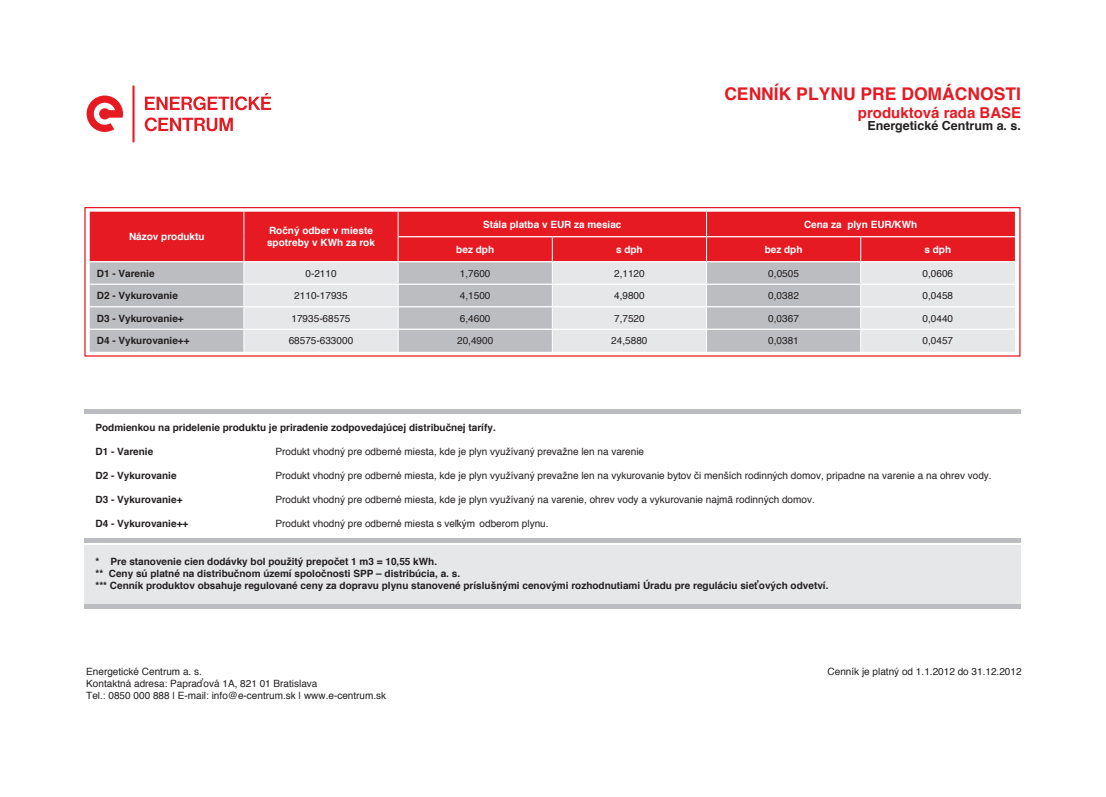
<style>
.page{position:relative;width:1106px;height:797px;background:#fff}
.page>*{position:absolute;margin:0;border:0;box-sizing:border-box;transform-origin:0 0}
.t1{font:700 17.5px "Helvetica";color:#e51a23}
.t2{font:700 15px "Helvetica";color:#e51a23}
.t3{font:700 12.5px "Helvetica";color:#231f20}
.t4{font:10px/12px "Helvetica";color:#231f20}
.t5{font:700 10px/12px "Helvetica";color:#231f20}
.t6{font:700 10px/12px "Helvetica";color:#fff}
</style>
<div class="page">
<div style="left:85px;top:545px;width:936px;height:58px;background:#e6e7e9"></div>
<div style="left:84px;top:207px;width:936px;height:149px;border:1px solid #e51a23"></div>
<div style="left:245px;top:212px;width:769px;height:49px;background:#e51a23"></div>
<div style="left:245px;top:262px;width:769px;height:90px;background:#e6e7e9"></div>
<svg style="left:399px;top:262px;width:461px;height:90px;background:#cacbce"></svg>
<svg style="left:90px;top:212px;width:155px;height:140px;background:#cb8187"></svg>
<svg style="left:398px;top:212px;width:1px;height:140px"></svg>
<svg style="left:552px;top:237px;width:1px;height:115px"></svg>
<svg style="left:706px;top:212px;width:1px;height:140px"></svg>
<svg style="left:860px;top:237px;width:1px;height:115px"></svg>
<hr style="left:398px;top:236px;width:154px;height:1px;background:#fff">
<hr style="left:552px;top:236px;width:154px;height:1px;background:#fff">
<hr style="left:706px;top:236px;width:154px;height:1px;background:#fff">
<hr style="left:860px;top:236px;width:154px;height:1px;background:#fff">
<hr style="left:90px;top:261px;width:154px;height:1px;background:#fff">
<hr style="left:244px;top:261px;width:154px;height:1px;background:#fff">
<hr style="left:398px;top:261px;width:154px;height:1px;background:#fff">
<hr style="left:552px;top:261px;width:154px;height:1px;background:#fff">
<hr style="left:706px;top:261px;width:154px;height:1px;background:#fff">
<hr style="left:860px;top:261px;width:154px;height:1px;background:#fff">
<hr style="left:90px;top:283px;width:154px;height:2px;background:#fff">
<hr style="left:244px;top:283px;width:154px;height:2px;background:#fff">
<hr style="left:398px;top:283px;width:154px;height:2px;background:#fff">
<hr style="left:552px;top:283px;width:154px;height:2px;background:#fff">
<hr style="left:706px;top:283px;width:154px;height:2px;background:#fff">
<hr style="left:860px;top:283px;width:154px;height:2px;background:#fff">
<hr style="left:90px;top:306px;width:154px;height:1px;background:#fff">
<hr style="left:244px;top:306px;width:154px;height:1px;background:#fff">
<hr style="left:398px;top:306px;width:154px;height:1px;background:#fff">
<hr style="left:552px;top:306px;width:154px;height:1px;background:#fff">
<hr style="left:706px;top:306px;width:154px;height:1px;background:#fff">
<hr style="left:860px;top:306px;width:154px;height:1px;background:#fff">
<hr style="left:90px;top:328px;width:154px;height:2px;background:#fff">
<hr style="left:244px;top:328px;width:154px;height:2px;background:#fff">
<hr style="left:398px;top:328px;width:154px;height:2px;background:#fff">
<hr style="left:552px;top:328px;width:154px;height:2px;background:#fff">
<hr style="left:706px;top:328px;width:154px;height:2px;background:#fff">
<hr style="left:860px;top:328px;width:154px;height:2px;background:#fff">
<svg style="left:87px;top:85px;width:184px;height:57px"></svg>
<hr style="left:85px;top:410px;width:936px;height:4px;background:#bcbdc0">
<hr style="left:85px;top:538px;width:936px;height:4px;background:#bcbdc0">
<hr style="left:85px;top:605px;width:936px;height:4px;background:#bcbdc0">
<p class="t6" style="left:129px;top:232px;width:77px">Názov produktu</p>
<p class="t6" style="left:267px;top:225px;width:109px">Ročný odber v mieste spotreby v KWh za rok</p>
<h1 class="t1" style="left:724px;top:79px;width:298px">CENNÍK PLYNU PRE DOMÁCNOSTI</h1>
<h2 class="t2" style="left:857px;top:100px;width:165px">produktová rada BASE</h2>
<p class="t3" style="left:867px;top:115px;width:155px">Energetické Centrum a. s.</p>
<p class="t6" style="left:483px;top:218px;width:140px">Stála platba v EUR za mesiac</p>
<p class="t6" style="left:804px;top:218px;width:115px">Cena za plyn EUR/KWh</p>
<p class="t6" style="left:456px;top:243px;width:39px">bez dph</p>
<p class="t6" style="left:616px;top:243px;width:28px">s dph</p>
<p class="t6" style="left:764px;top:243px;width:39px">bez dph</p>
<p class="t6" style="left:924px;top:243px;width:28px">s dph</p>
<p class="t5" style="left:97px;top:267px;width:59px">D1 - Varenie</p>
<p class="t4" style="left:305px;top:267px;width:33px">0-2110</p>
<p class="t4" style="left:460px;top:267px;width:32px">1,7600</p>
<p class="t4" style="left:614px;top:267px;width:32px">2,1120</p>
<p class="t4" style="left:768px;top:267px;width:32px">0,0505</p>
<p class="t4" style="left:922px;top:267px;width:32px">0,0606</p>
<p class="t5" style="left:97px;top:290px;width:83px">D2 - Vykurovanie</p>
<p class="t4" style="left:294px;top:290px;width:55px">2110-17935</p>
<p class="t4" style="left:460px;top:290px;width:32px">4,1500</p>
<p class="t4" style="left:614px;top:290px;width:32px">4,9800</p>
<p class="t4" style="left:768px;top:290px;width:32px">0,0382</p>
<p class="t4" style="left:922px;top:290px;width:32px">0,0458</p>
<p class="t5" style="left:97px;top:312px;width:88px">D3 - Vykurovanie+</p>
<p class="t4" style="left:291px;top:312px;width:60px">17935-68575</p>
<p class="t4" style="left:460px;top:312px;width:32px">6,4600</p>
<p class="t4" style="left:614px;top:312px;width:32px">7,7520</p>
<p class="t4" style="left:768px;top:312px;width:32px">0,0367</p>
<p class="t4" style="left:922px;top:312px;width:32px">0,0440</p>
<p class="t5" style="left:97px;top:335px;width:94px">D4 - Vykurovanie++</p>
<p class="t4" style="left:289px;top:335px;width:66px">68575-633000</p>
<p class="t4" style="left:457px;top:335px;width:38px">20,4900</p>
<p class="t4" style="left:611px;top:335px;width:38px">24,5880</p>
<p class="t4" style="left:768px;top:335px;width:32px">0,0381</p>
<p class="t4" style="left:922px;top:335px;width:32px">0,0457</p>
<p class="t5" style="left:95px;top:422px;width:402px">Podmienkou na pridelenie produktu je priradenie zodpovedajúcej distribučnej tarífy.</p>
<p class="t5" style="left:95px;top:446px;width:59px">D1 - Varenie</p>
<p class="t4" style="left:275px;top:446px;width:370px">Produkt vhodný pre odberné miesta, kde je plyn využívaný prevažne len na varenie</p>
<p class="t5" style="left:95px;top:470px;width:83px">D2 - Vykurovanie</p>
<p class="t4" style="left:275px;top:470px;width:717px">Produkt vhodný pre odberné miesta, kde je plyn využívaný prevažne len na vykurovanie bytov či menších rodinných domov, pripadne na varenie a na ohrev vody.</p>
<p class="t5" style="left:95px;top:494px;width:88px">D3 - Vykurovanie+</p>
<p class="t4" style="left:275px;top:494px;width:541px">Produkt vhodný pre odberné miesta, kde je plyn využívaný na varenie, ohrev vody a vykurovanie najmä rodinných domov.</p>
<p class="t5" style="left:95px;top:518px;width:94px">D4 - Vykurovanie++</p>
<p class="t4" style="left:275px;top:518px;width:274px">Produkt vhodný pre odberné miesta s veľkým odberom plynu.</p>
<p class="t5" style="left:95px;top:555px;width:734px">* Pre stanovenie cien dodávky bol použitý prepočet 1 m3 = 10,55 kWh.<br>** Ceny sú platné na distribučnom území spoločnosti SPP – distribúcia, a. s.<br>*** Cenník produktov obsahuje regulované ceny za dopravu plynu stanovené príslušnými cenovými rozhodnutiami Úradu pre reguláciu sieťových odvetví.</p>
<p class="t4" style="left:86px;top:667px;width:301px">Energetické Centrum a. s.<br>Kontaktná adresa: Papraďová 1A, 821 01 Bratislava<br>Tel.: 0850 000 888 | E-mail: info@e-centrum.sk | www.e-centrum.sk</p>
<p class="t4" style="left:827px;top:667px;width:196px">Cenník je platný od 1.1.2012 do 31.12.2012</p>
</div>
